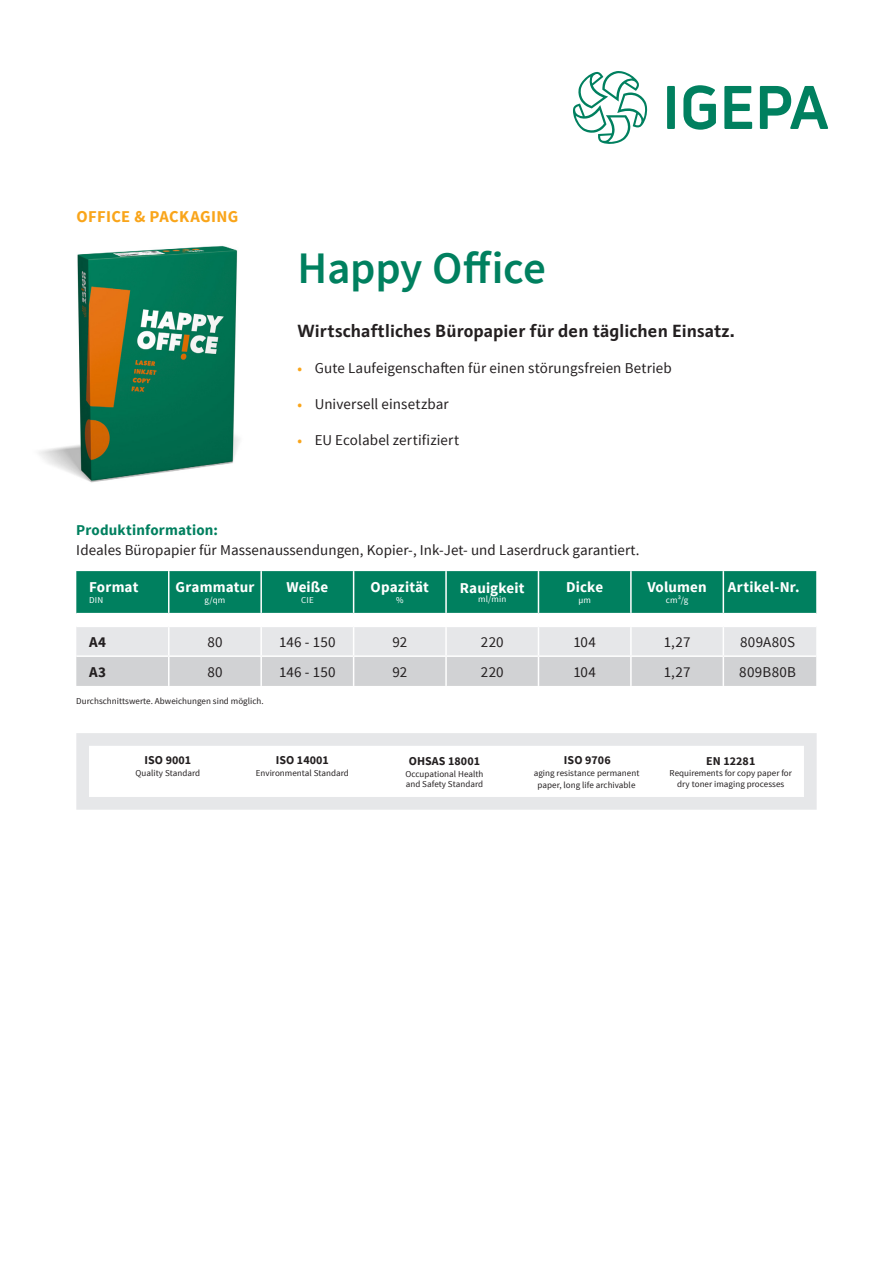
<style>
.page{position:relative;width:893px;height:1263px;background:#fff}
.page>*{position:absolute;margin:0;border:0;box-sizing:border-box;transform-origin:0 0}
.t1{font:600 45px "Source Sans Pro";letter-spacing:-.005em;color:#00805f}
.t2{font:700 18px "Raldo";letter-spacing:.005em;color:#231f20}
.t3{font:700 16.5px "Source Sans Pro";letter-spacing:.02em;color:#f9a51b}
.t4{font:15px "Source Sans Pro";letter-spacing:.005em;color:#231f20}
.t5{font:700 15px "Source Sans Pro";letter-spacing:.01em;color:#fff}
.t6{font:700 15px "Source Sans Pro";letter-spacing:.01em;color:#00805f}
.t7{font:15px "Source Sans Pro";letter-spacing:.025em;color:#231f20}
.t8{font:700 15px "Source Sans Pro";color:#231f20}
.t9{font:700 12px "Source Sans Pro";letter-spacing:.005em;color:#231f20}
.t10{font:9px/10.8px "Source Sans Pro";letter-spacing:.005em;color:#231f20;text-align:center}
.t11{font:9px "Source Sans Pro";letter-spacing:.025em;color:#fff}
.s1{font-weight:700;font-size:13.5px;color:#f9a51b}
</style>
<div class="page">
<img style="left:39px;top:245px;width:200px;height:238px">
<div style="left:76px;top:733px;width:741px;height:77px;background:#e6e7e9"></div>
<svg style="left:89px;top:746px;width:715px;height:51px"></svg>
<svg style="left:76px;top:571px;width:740px;height:115px;background:#92c0b5"></svg>
<svg style="left:683px;top:85px;width:33px;height:45px"></svg>
<div style="left:667px;top:86px;width:8px;height:43px;background:#00805f"></div>
<svg style="left:724px;top:86px;width:28px;height:43px"></svg>
<svg style="left:760px;top:86px;width:68px;height:43px"></svg>
<svg style="left:573px;top:71px;width:74px;height:73px"></svg>
<p class="t3" style="left:77px;top:206px;width:163px">OFFICE &amp; PACKAGING</p>
<h1 class="t1" style="left:298px;top:240px;width:250px">Happy Office</h1>
<p class="t2" style="left:298px;top:320px;width:439px">Wirtschaftliches Büropapier für den täglichen Einsatz.</p>
<p class="t4" style="left:298px;top:359px;width:376px"><span class="s1">•</span> Gute Laufeigenschaften für einen störungsfreien Betrieb</p>
<p class="t4" style="left:298px;top:395px;width:153px"><span class="s1">•</span> Universell einsetzbar</p>
<p class="t4" style="left:298px;top:431px;width:163px"><span class="s1">•</span> EU Ecolabel zertifiziert</p>
<p class="t6" style="left:76px;top:520px;width:143px">Produktinformation:</p>
<p class="t4" style="left:76px;top:540px;width:565px">Ideales Büropapier für Massenaussendungen, Kopier-, Ink-Jet- und Laserdruck garantiert.</p>
<p class="t5" style="left:89px;top:578px;width:51px">Format</p>
<p class="t11" style="left:89px;top:594px;width:16px">DIN</p>
<p class="t5" style="left:286px;top:578px;width:44px">Weiße</p>
<p class="t11" style="left:301px;top:594px;width:14px">CIE</p>
<p class="t5" style="left:371px;top:578px;width:60px">Opazität</p>
<p class="t11" style="left:396px;top:594px;width:9px">%</p>
<p class="t5" style="left:566px;top:578px;width:39px">Dicke</p>
<p class="t11" style="left:578px;top:594px;width:14px">µm</p>
<p class="t5" style="left:176px;top:578px;width:80px">Grammatur</p>
<p class="t11" style="left:205px;top:594px;width:22px">g/qm</p>
<p class="t5" style="left:460px;top:578px;width:66px">Rauigkeit</p>
<p class="t11" style="left:478px;top:593px;width:30px">ml/min</p>
<p class="t5" style="left:647px;top:578px;width:61px">Volumen</p>
<p class="t11" style="left:666px;top:594px;width:24px">cm³/g</p>
<p class="t5" style="left:728px;top:578px;width:73px">Artikel-Nr.</p>
<p class="t8" style="left:89px;top:632px;width:18px">A4</p>
<p class="t4" style="left:207px;top:633px;width:17px">80</p>
<p class="t4" style="left:279px;top:633px;width:58px">146 - 150</p>
<p class="t4" style="left:392px;top:633px;width:16px">92</p>
<p class="t4" style="left:481px;top:633px;width:24px">220</p>
<p class="t4" style="left:573px;top:633px;width:24px">104</p>
<p class="t4" style="left:664px;top:633px;width:28px">1,27</p>
<p class="t7" style="left:740px;top:633px;width:57px">809A80S</p>
<p class="t8" style="left:89px;top:662px;width:19px">A3</p>
<p class="t4" style="left:207px;top:663px;width:17px">80</p>
<p class="t4" style="left:279px;top:663px;width:58px">146 - 150</p>
<p class="t4" style="left:392px;top:663px;width:16px">92</p>
<p class="t4" style="left:481px;top:663px;width:24px">220</p>
<p class="t4" style="left:573px;top:663px;width:24px">104</p>
<p class="t4" style="left:664px;top:663px;width:28px">1,27</p>
<p class="t4" style="left:739px;top:663px;width:58px">809B80B</p>
<p class="t10" style="left:76px;top:696px;width:189px">Durchschnittswerte. Abweichungen sind möglich.</p>
<p class="t9" style="left:145px;top:752px;width:48px">ISO 9001</p>
<p class="t10" style="left:136px;top:768px;width:66px">Quality Standard</p>
<p class="t9" style="left:276px;top:752px;width:55px">ISO 14001</p>
<p class="t10" style="left:256px;top:768px;width:95px">Environmental Standard</p>
<p class="t9" style="left:409px;top:753px;width:73px">OHSAS 18001</p>
<p class="t10" style="left:405px;top:768px;width:80px;text-align:left">Occupational Health and Safety Standard</p>
<p class="t9" style="left:564px;top:752px;width:48px">ISO 9706</p>
<p class="t10" style="left:534px;top:767px;width:107px;line-height:12px">aging resistance permanent paper, long life archivable</p>
<p class="t9" style="left:706px;top:753px;width:51px">EN 12281</p>
<p class="t10" style="left:669px;top:768px;width:124px">Requirements for copy paper for dry toner imaging processes</p>
</div>
